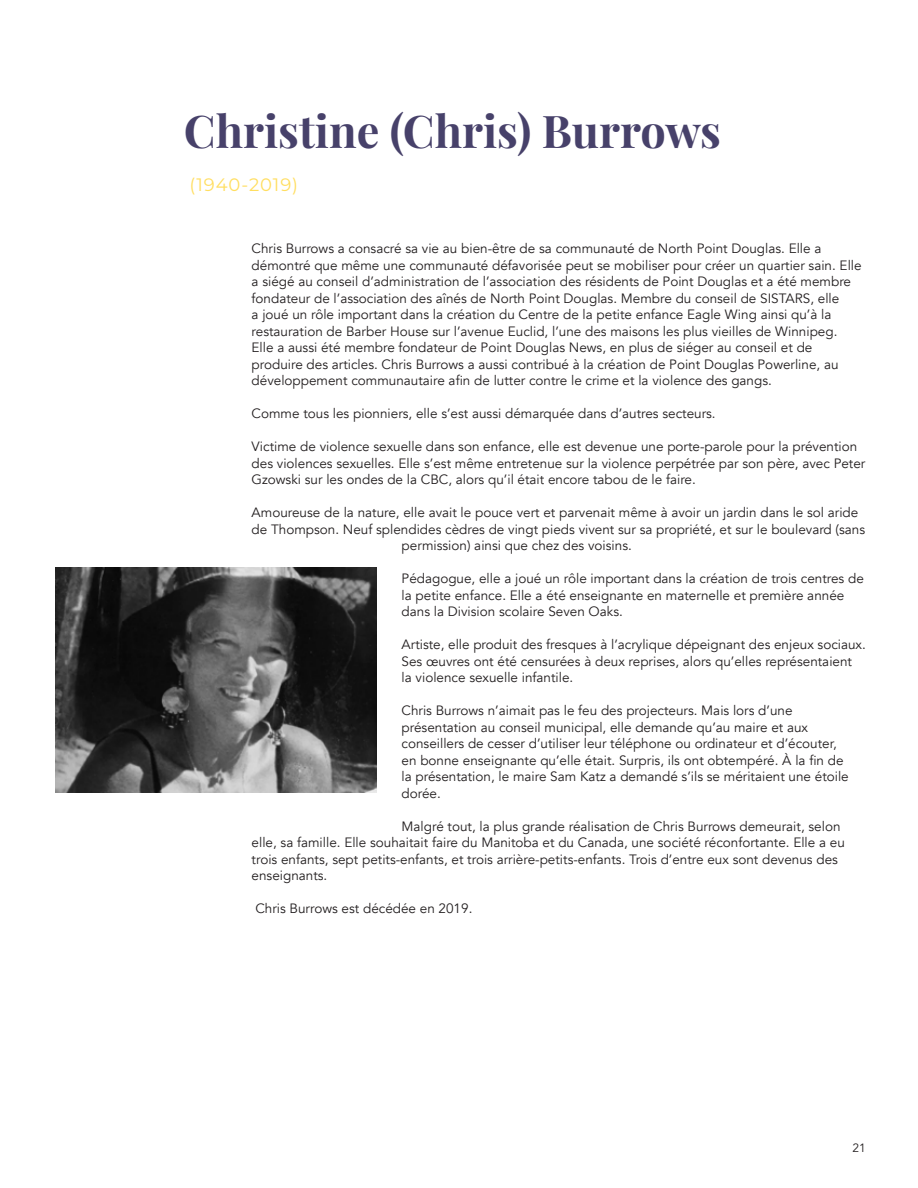
<style>
.page{position:relative;width:918px;height:1188px;background:#fff}
.page>*{position:absolute;margin:0;border:0;box-sizing:border-box;transform-origin:0 0}
.t1{font:700 45px "Playfair Display";color:#47416a}
.t2{font:18px "Montserrat";letter-spacing:.05em;color:#ffde60}
.t3{font:13.5px/16.5px "Avenir";color:#231f20}
.t4{font:12px "Avenir";color:#231f20}
</style>
<div class="page">
<img style="left:56px;top:567px;width:320px;height:225px">
<h1 class="t1" style="left:184px;top:102px;width:539px">Christine (Chris) Burrows</h1>
<h2 class="t2" style="left:190px;top:172px;width:110px">(1940-2019)</h2>
<p class="t3" style="left:252px;top:241px;width:612px">Chris Burrows a consacré sa vie au bien-être de sa communauté de North Point Douglas. Elle a démontré que même une communauté défavorisée peut se mobiliser pour créer un quartier sain. Elle a siégé au conseil d’administration de l’association des résidents de Point Douglas et a été membre fondateur de l’association des aînés de North Point Douglas. Membre du conseil de SISTARS, elle<br>a joué un rôle important dans la création du Centre de la petite enfance Eagle Wing ainsi qu’à la restauration de Barber House sur l’avenue Euclid, l’une des maisons les plus vieilles de Winnipeg.<br>Elle a aussi été membre fondateur de Point Douglas News, en plus de siéger au conseil et de produire des articles. Chris Burrows a aussi contribué à la création de Point Douglas Powerline, au développement communautaire afin de lutter contre le crime et la violence des gangs.</p>
<p class="t3" style="left:252px;top:406px;width:466px">Comme tous les pionniers, elle s’est aussi démarquée dans d’autres secteurs.</p>
<p class="t3" style="left:252px;top:439px;width:615px">Victime de violence sexuelle dans son enfance, elle est devenue une porte-parole pour la prévention des violences sexuelles. Elle s’est même entretenue sur la violence perpétrée par son père, avec Peter<br>Gzowski sur les ondes de la CBC, alors qu’il était encore tabou de le faire.</p>
<p class="t3" style="left:252px;top:505px;width:608px">Amoureuse de la nature, elle avait le pouce vert et parvenait même à avoir un jardin dans le sol aride</p>
<p class="t3" style="left:252px;top:521px;width:615px">de Thompson. Neuf splendides cèdres de vingt pieds vivent sur sa propriété, et sur le boulevard (sans</p>
<p class="t3" style="left:402px;top:538px;width:232px">permission) ainsi que chez des voisins.</p>
<p class="t3" style="left:402px;top:571px;width:464px">Pédagogue, elle a joué un rôle important dans la création de trois centres de la petite enfance. Elle a été enseignante en maternelle et première année dans la Division scolaire Seven Oaks.</p>
<p class="t3" style="left:402px;top:637px;width:466px">Artiste, elle produit des fresques à l’acrylique dépeignant des enjeux sociaux.<br>Ses œuvres ont été censurées à deux reprises, alors qu’elles représentaient<br>la violence sexuelle infantile.</p>
<p class="t3" style="left:402px;top:703px;width:449px">Chris Burrows n’aimait pas le feu des projecteurs. Mais lors d’une présentation au conseil municipal, elle demande qu’au maire et aux conseillers de cesser d’utiliser leur téléphone ou ordinateur et d’écouter, en bonne enseignante qu’elle était. Surpris, ils ont obtempéré. À la fin de la présentation, le maire Sam Katz a demandé s’ils se méritaient une étoile dorée.</p>
<p class="t3" style="left:252px;top:818px;width:595px;text-indent:150px">Malgré tout, la plus grande réalisation de Chris Burrows demeurait, selon elle, sa famille. Elle souhaitait faire du Manitoba et du Canada, une société réconfortante. Elle a eu trois enfants, sept petits-enfants, et trois arrière-petits-enfants. Trois d’entre eux sont devenus des enseignants.</p>
<p class="t3" style="left:255px;top:901px;width:219px">Chris Burrows est décédée en 2019.</p>
<p class="t4" style="left:853px;top:1140px;width:15px">21</p>
</div>
